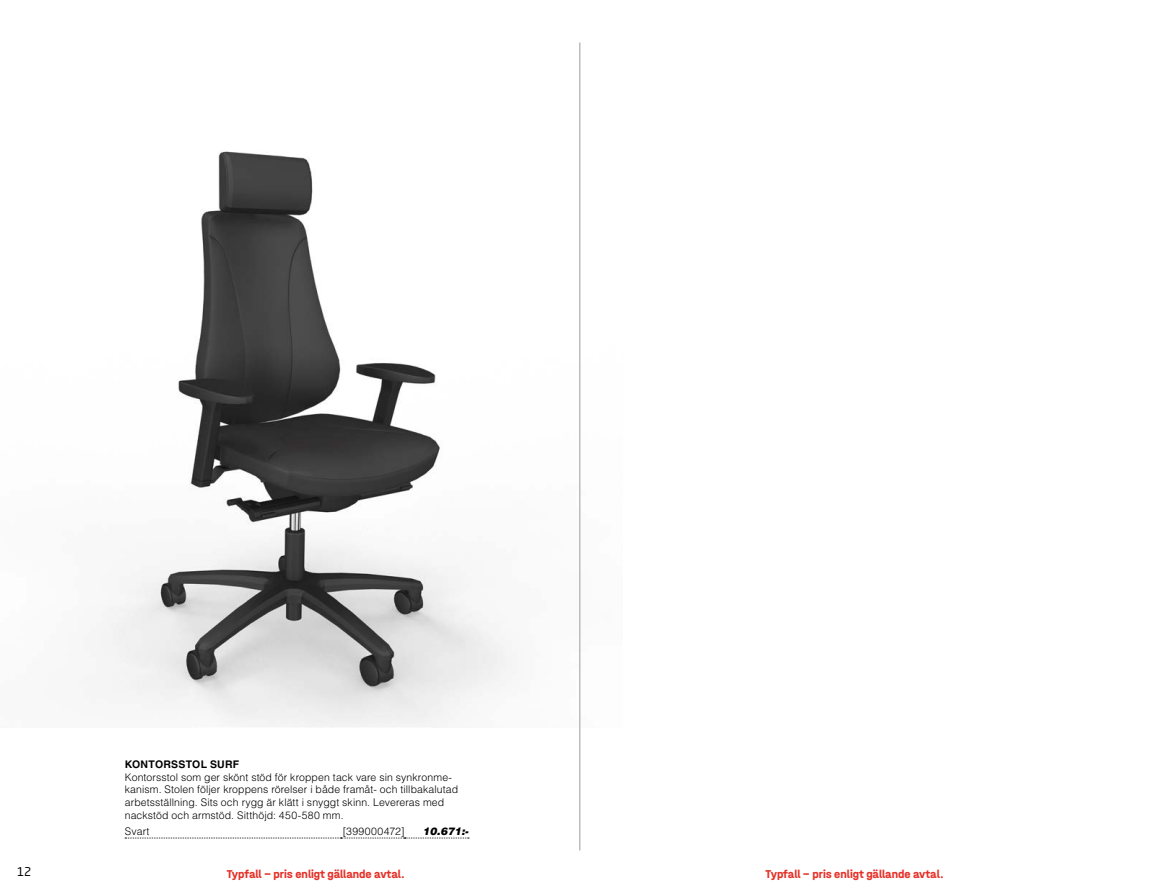
<style>
.page{position:relative;width:1170px;height:893px;background:#fff}
.page>*{position:absolute;margin:0;border:0;box-sizing:border-box;transform-origin:0 0}
.t1{font:700 12px "Halvar AJP Mittel";color:#e63027}
.t2{font:12px "Neo Sans Pro";color:#000}
.t3{font:300 10.5px/12.6px "Helvetica AJ";letter-spacing:.01em;color:#000}
.t4{font:700 10.5px "Helvetica AJ";letter-spacing:.02em;color:#000}
.t5{font:300 10.5px "Helvetica AJ";letter-spacing:.035em;color:#000}
.t6{font:italic 900 10.5px "Helvetica AJ";color:#000}
</style>
<div class="page">
<img style="left:101px;top:94px;width:480px;height:634px">
<hr style="left:579px;top:43px;width:1px;height:807px;background:#9d9d9c">
<svg style="left:125px;top:838px;width:344px;height:1px"></svg>
<p class="t4" style="left:125px;top:758px;width:116px">KONTORSSTOL SURF</p>
<p class="t3" style="left:125px;top:771px;width:335px">Kontorsstol som ger skönt stöd för kroppen tack vare sin synkronme&shy;kanism. Stolen följer kroppens rörelser i både framåt- och tillbakalutad arbetsställning. Sits och rygg är klätt i snyggt skinn. Levereras med nackstöd och armstöd. Sitthöjd: 450-580 mm.</p>
<p class="t3" style="left:125px;top:825px;width:26px">Svart</p>
<p class="t5" style="left:343px;top:825px;width:63px">[399000472]</p>
<p class="t6" style="left:423px;top:824px;width:47px">10.671:-</p>
<p class="t2" style="left:17px;top:864px;width:16px">12</p>
<p class="t1" style="left:227px;top:866px;width:179px">Typfall − pris enligt gällande avtal.</p>
<p class="t1" style="left:765px;top:866px;width:179px">Typfall − pris enligt gällande avtal.</p>
</div>
